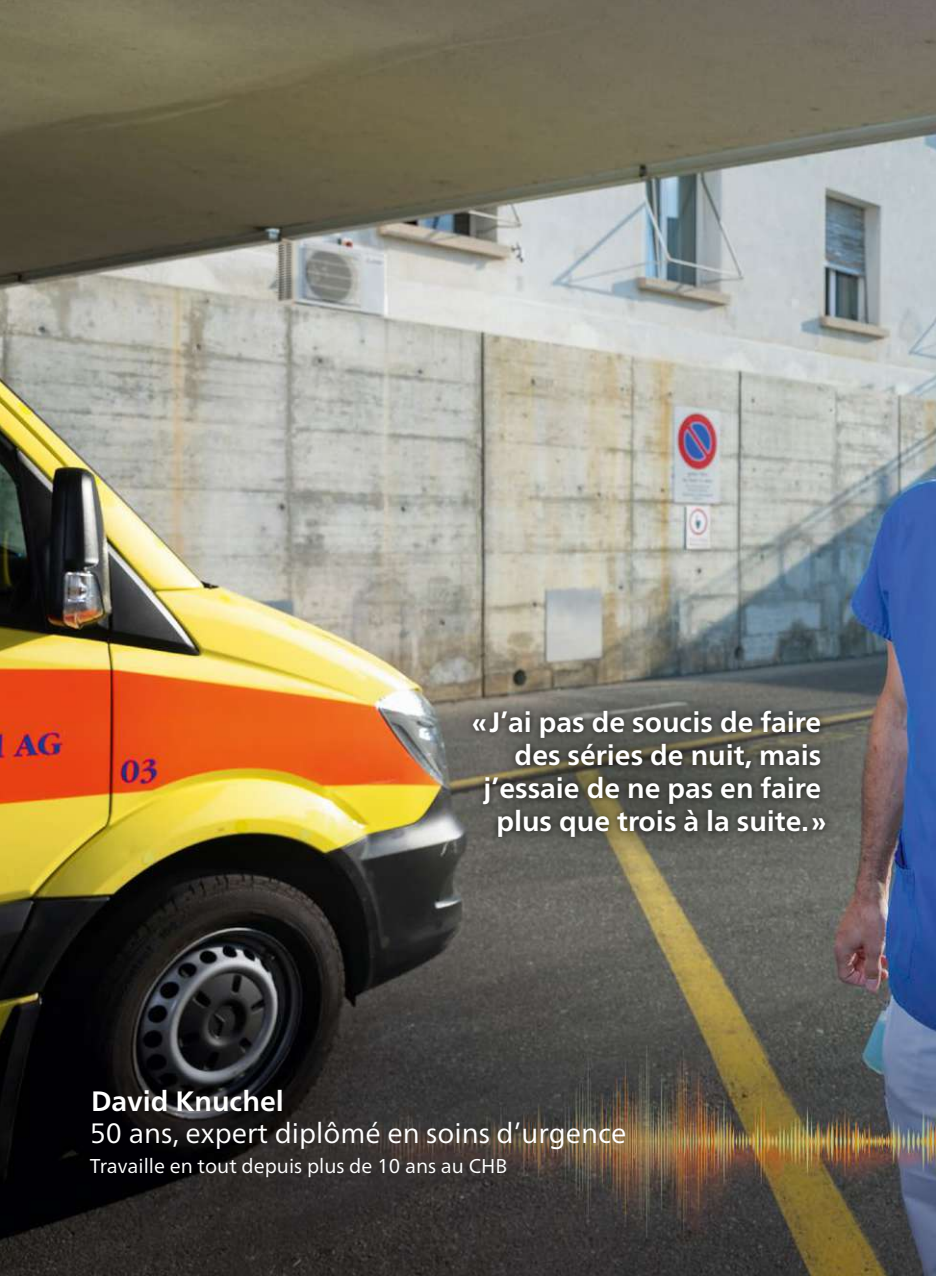
<style>
.page{position:relative;width:936px;height:1276px;background:#fff}
.page>*{position:absolute;margin:0;border:0;box-sizing:border-box;transform-origin:0 0}
.t1{font:700 28px/33px "Frutiger Neue W01";color:#fff;text-align:right}
.t2{font:28px "Frutiger Neue W01";color:#fff}
.t3{font:20px "Frutiger Neue W01";color:#fff}
</style>
<div class="page">
<img style="left:0;top:0;width:935px;height:1276px">
<div style="left:466px;top:703px;width:366px;height:140px;background:#000;opacity:.75"></div>
<p class="t1" style="left:471px;top:705px;width:356px">« J’ai pas de soucis de faire des séries de nuit, mais j’essaie de ne pas en faire plus que trois à la suite. »</p>
<p class="t1" style="left:91px;top:1084px;width:194px">David Knuchel</p>
<p class="t2" style="left:90px;top:1116px;width:538px">50 ans, expert diplômé en soins d’urgence</p>
<p class="t3" style="left:90px;top:1154px;width:419px">Travaille en tout depuis plus de 10 ans au CHB</p>
</div>
